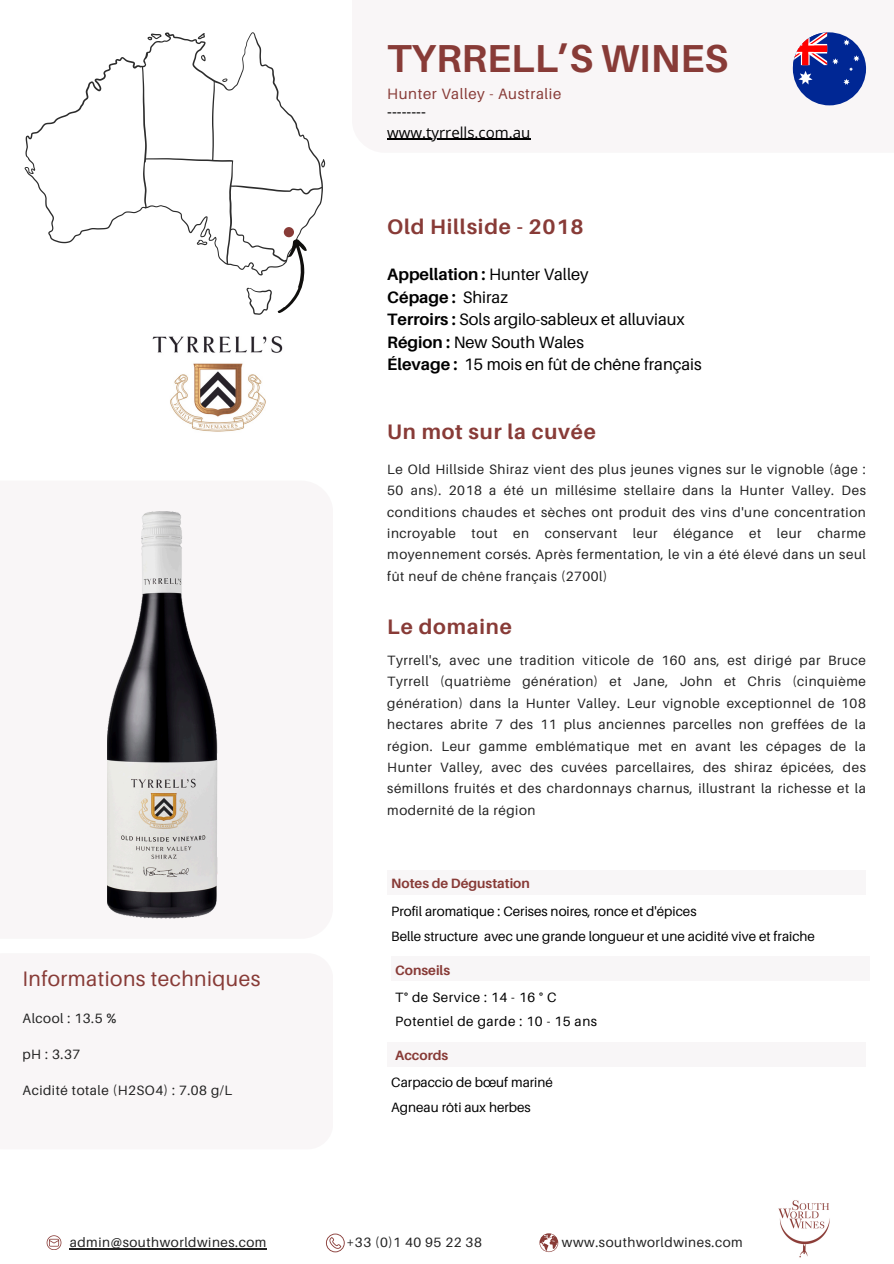
<style>
.page{position:relative;width:894px;height:1264px;background:#fff}
.page>*{position:absolute;margin:0;border:0;box-sizing:border-box;transform-origin:0 0}
.t1{font:700 39px "Aileron";color:#883b37}
.t2{font:700 21px "Aileron";letter-spacing:.04em;color:#883b37}
.t3{font:21px "Aileron";letter-spacing:.02em;color:#883b37}
.t4{font:16.5px/22.5px "Aileron";color:#000}
.t5{font:15px "Open Sans";color:#000}
.t6{font:15px "Aileron";letter-spacing:.04em;color:#883b37}
.t7{font:13.5px/21.3px "Aileron";letter-spacing:.04em;color:#222;text-align:justify}
.t8{font:13.5px "Aileron";color:#000}
.t9{font:13.5px "Aileron";letter-spacing:.04em;color:#000}
.t10{font:700 13.5px "Aileron";color:#883b37}
.s1{font-weight:700}
</style>
<div class="page">
<div style="left:352px;top:0;width:541px;height:153px;background:#f9f6f7"></div>
<div style="left:387px;top:870px;width:478px;height:25px;background:#f8f6f7"></div>
<div style="left:387px;top:1041px;width:478px;height:25px;background:#f8f6f7"></div>
<div style="left:391px;top:956px;width:478px;height:24px;background:#f8f6f7"></div>
<svg style="left:539px;top:1233px;width:19px;height:18px"></svg>
<hr style="left:70px;top:1248px;width:197px;height:1px;background:#222">
<svg style="left:326px;top:1233px;width:18px;height:19px"></svg>
<img style="left:778px;top:1200px;width:52px;height:58px">
<svg style="left:47px;top:1235px;width:14px;height:14px"></svg>
<hr style="left:387px;top:139px;width:143px;height:1px;background:#000">
<svg style="left:792px;top:32px;width:73px;height:73px"></svg>
<img style="left:107px;top:511px;width:110px;height:407px">
<svg style="left:323px;top:159px;width:2px;height:8px"></svg>
<svg style="left:25px;top:32px;width:298px;height:238px"></svg>
<div style="left:284px;top:227px;width:10px;height:10px;background:#883b37;border-radius:50%"></div>
<svg style="left:246px;top:238px;width:64px;height:77px"></svg>
<img style="left:152px;top:336px;width:131px;height:96px">
<h2 class="t1" style="left:387px;top:34px;width:342px">TYRRELL’S WINES</h2>
<h4 class="t6" style="left:387px;top:84px;width:175px">Hunter Valley - Australie</h4>
<h4 class="t5" style="left:387px;top:101px;width:40px">--------</h4>
<h2 class="t5" style="left:387px;top:122px;width:144px">www.tyrrells.com.au</h2>
<p class="t2" style="left:387px;top:213px;width:198px">Old Hillside - 2018</p>
<p class="t4" style="left:387px;top:263px;width:316px"><span class="s1">Appellation :</span> Hunter Valley<br><span class="s1">Cépage :</span> Shiraz<br><span class="s1">Terroirs :</span> Sols argilo-sableux et alluviaux<br><span class="s1">Région :</span> New South Wales<br><span class="s1">Élevage :</span> 15 mois en fût de chêne français</p>
<h5 class="t2" style="left:387px;top:419px;width:210px">Un mot sur la cuvée</h5>
<p class="t7" style="left:387px;top:458px;width:480px">Le Old Hillside Shiraz vient des plus jeunes vignes sur le vignoble (âge :<br>50 ans). 2018 a été un millésime stellaire dans la Hunter Valley. Des conditions chaudes et sèches ont produit des vins d'une concentration incroyable tout en conservant leur élégance et leur charme moyennement corsés. Après fermentation, le vin a été élevé dans un seul fût neuf de chêne français (2700l)</p>
<p class="t2" style="left:387px;top:614px;width:126px">Le domaine</p>
<p class="t7" style="left:387px;top:649px;width:480px">Tyrrell's, avec une tradition viticole de 160 ans, est dirigé par Bruce Tyrrell (quatrième génération) et Jane, John et Chris (cinquième génération) dans la Hunter Valley. Leur vignoble exceptionnel de 108 hectares abrite 7 des 11 plus anciennes parcelles non greffées de la région. Leur gamme emblématique met en avant les cépages de la Hunter Valley, avec des cuvées parcellaires, des shiraz épicées, des sémillons fruités et des chardonnays charnus, illustrant la richesse et la modernité de la région</p>
<p class="t3" style="left:22px;top:966px;width:239px">Informations techniques</p>
<p class="t7" style="left:22px;top:1007px;width:95px">Alcool : 13.5 %</p>
<h5 class="t7" style="left:22px;top:1043px;width:59px">pH : 3.37</h5>
<p class="t7" style="left:22px;top:1079px;width:211px">Acidité totale (H2SO4) : 7.08 g/L</p>
<p class="t10" style="left:391px;top:874px;width:140px">Notes de Dégustation</p>
<p class="t8" style="left:391px;top:902px;width:307px">Profil aromatique : Cerises noires, ronce et d'épices</p>
<p class="t8" style="left:391px;top:927px;width:425px">Belle structure avec une grande longueur et une acidité vive et fraîche</p>
<p class="t10" style="left:395px;top:961px;width:56px">Conseils</p>
<p class="t9" style="left:395px;top:988px;width:163px">T° de Service : 14 - 16 ° C</p>
<p class="t9" style="left:395px;top:1013px;width:203px">Potentiel de garde : 10 - 15 ans</p>
<p class="t10" style="left:395px;top:1046px;width:55px">Accords</p>
<h3 class="t8" style="left:391px;top:1074px;width:163px">Carpaccio de bœuf mariné</h3>
<p class="t8" style="left:391px;top:1098px;width:141px">Agneau rôti aux herbes</p>
<h1 class="t7" style="left:70px;top:1231px;width:198px">admin@southworldwines.com</h1>
<h1 class="t7" style="left:346px;top:1231px;width:137px">+33 (0)1 40 95 22 38</h1>
<h1 class="t7" style="left:562px;top:1231px;width:182px">www.southworldwines.com</h1>
</div>
